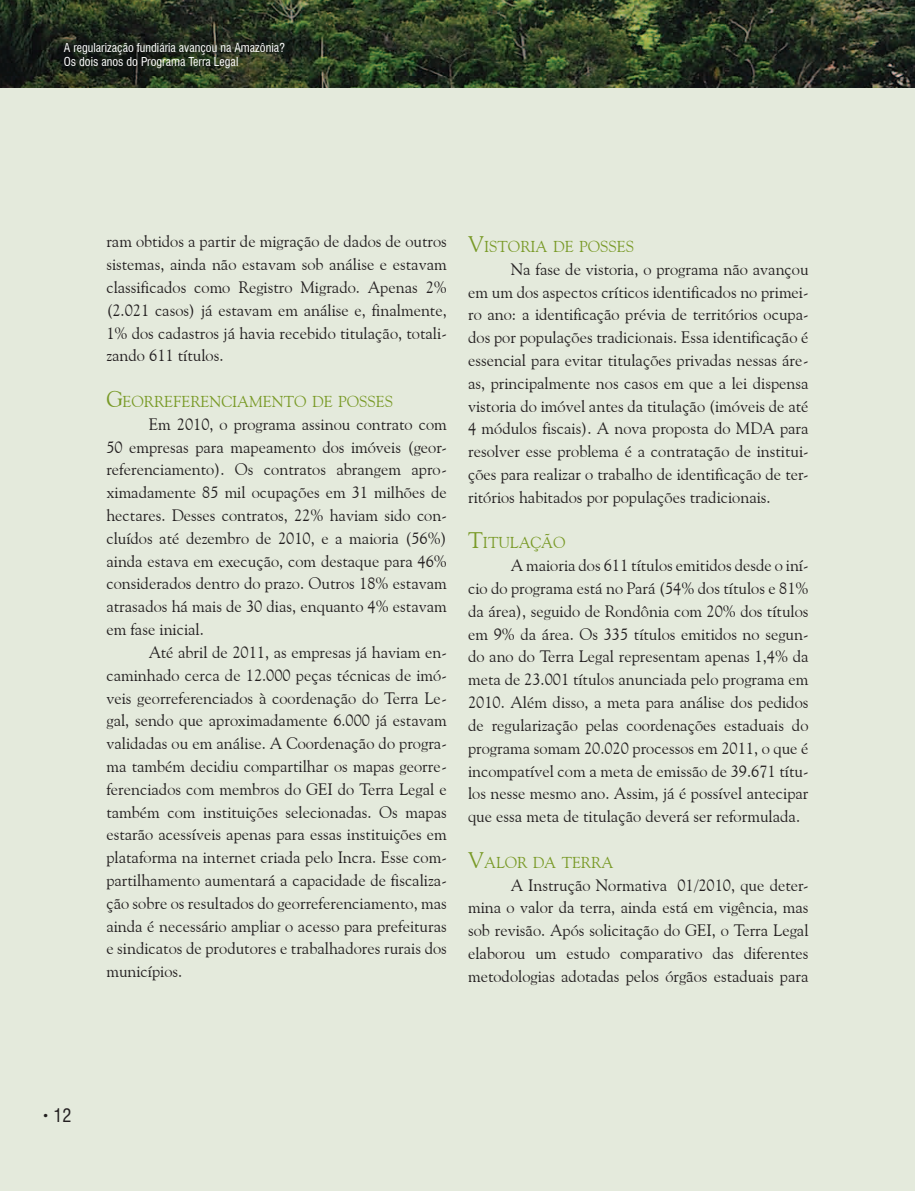
<style>
.page{position:relative;width:915px;height:1191px;background:#fff}
.page>*{position:absolute;margin:0;border:0;box-sizing:border-box;transform-origin:0 0}
.t1{font:condensed 18px "Swiss 721 BT";color:#231f20}
.t2{font:16.5px/22.8px "Goudy Old Style BT";color:#231f20;text-align:justify}
.t3{font:15.75px "Goudy Old Style BT";color:#799a27}
.t4{font:condensed 12px/14.4px "Swiss 721 BT";color:#fff}
.s1{font-size:22.5px}
</style>
<div class="page">
<div style="left:0;top:0;width:914px;height:1191px;background:#e4eadc"></div>
<img style="left:0;top:0;width:914px;height:87px">
<p class="t4" style="left:64px;top:40px;width:223px">A regularização fundiária avançou na Amazônia?<br>Os dois anos do Programa Terra Legal</p>
<p class="t2" style="left:106px;top:230px;width:342px">ram obtidos a partir de migração de dados de outros sistemas, ainda não estavam sob análise e estavam classificados como Registro Migrado. Apenas 2% (2.021 casos) já estavam em análise e, finalmente, 1% dos cadastros já havia recebido titulação, totali&shy;zando 611 títulos.</p>
<p class="t3" style="left:106px;top:392px;width:288px"><span class="s1">G</span>EORREFERENCIAMENTO DE POSSES</p>
<p class="t2" style="left:106px;top:412px;width:342px;text-indent:43px">Em 2010, o programa assinou contrato com 50 empresas para mapeamento dos imóveis (geor&shy;referenciamento). Os contratos abrangem apro&shy;ximadamente 85 mil ocupações em 31 milhões de hectares. Desses contratos, 22% haviam sido con&shy;cluídos até dezembro de 2010, e a maioria (56%) ainda estava em execução, com destaque para 46% considerados dentro do prazo. Outros 18% estavam atrasados há mais de 30 dias, enquanto 4% estavam em fase inicial.</p>
<p class="t2" style="left:106px;top:640px;width:342px;text-indent:43px">Até abril de 2011, as empresas já haviam en&shy;caminhado cerca de 12.000 peças técnicas de imó&shy;veis georreferenciados à coordenação do Terra Le&shy;gal, sendo que aproximadamente 6.000 já estavam validadas ou em análise. A Coordenação do progra&shy;ma também decidiu compartilhar os mapas georre&shy;ferenciados com membros do GEI do Terra Legal e também com instituições selecionadas. Os mapas estarão acessíveis apenas para essas instituições em plataforma na internet criada pelo Incra. Esse com&shy;partilhamento aumentará a capacidade de fiscaliza&shy;ção sobre os resultados do georreferenciamento, mas ainda é necessário ampliar o acesso para prefeituras e sindicatos de produtores e trabalhadores rurais dos municípios.</p>
<p class="t3" style="left:468px;top:237px;width:167px"><span class="s1">V</span>ISTORIA DE POSSES</p>
<p class="t2" style="left:468px;top:257px;width:342px;text-indent:43px">Na fase de vistoria, o programa não avançou em um dos aspectos críticos identificados no primei&shy;ro ano: a identificação prévia de territórios ocupa&shy;dos por populações tradicionais. Essa identificação é essencial para evitar titulações privadas nessas áre&shy;as, principalmente nos casos em que a lei dispensa vistoria do imóvel antes da titulação (imóveis de até 4 módulos fiscais). A nova proposta do MDA para resolver esse problema é a contratação de institui&shy;ções para realizar o trabalho de identificação de ter&shy;ritórios habitados por populações tradicionais.</p>
<p class="t3" style="left:468px;top:533px;width:99px"><span class="s1">T</span>ITULAÇÃO</p>
<p class="t2" style="left:468px;top:554px;width:342px;text-indent:43px">A maioria dos 611 títulos emitidos desde o iní&shy;cio do programa está no Pará (54% dos títulos e 81% da área), seguido de Rondônia com 20% dos títulos em 9% da área. Os 335 títulos emitidos no segun&shy;do ano do Terra Legal representam apenas 1,4% da meta de 23.001 títulos anunciada pelo programa em 2010. Além disso, a meta para análise dos pedidos de regularização pelas coordenações estaduais do programa somam 20.020 processos em 2011, o que é incompatível com a meta de emissão de 39.671 títu&shy;los nesse mesmo ano. Assim, já é possível antecipar que essa meta de titulação deverá ser reformulada.</p>
<p class="t3" style="left:468px;top:852px;width:146px"><span class="s1">V</span>ALOR DA TERRA</p>
<p class="t2" style="left:468px;top:873px;width:342px;text-indent:43px">A Instrução Normativa 01/2010, que deter&shy;mina o valor da terra, ainda está em vigência, mas sob revisão. Após solicitação do GEI, o Terra Legal elaborou um estudo comparativo das diferentes metodologias adotadas pelos órgãos estaduais para</p>
<p class="t1" style="left:53px;top:1104px;width:19px">12</p>
</div>
